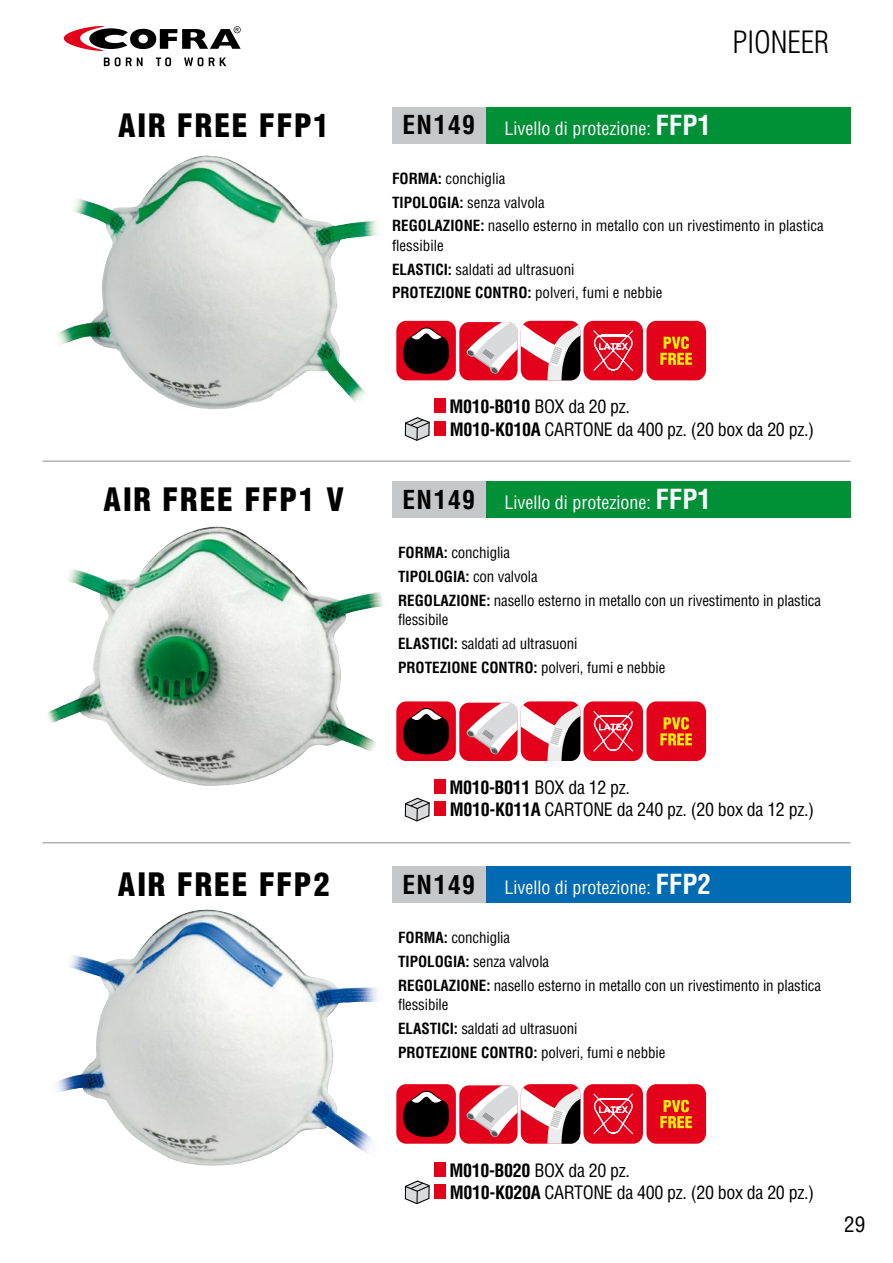
<style>
.page{position:relative;width:893px;height:1263px;background:#fff}
.page>*{position:absolute;margin:0;border:0;box-sizing:border-box;transform-origin:0 0}
.t1{font:900 condensed 31.5px "Helvetica LT Std";letter-spacing:.055em;color:#000}
.t2{font:300 condensed 30px "Helvetica LT Std";color:#000}
.t3{font:condensed 21px "Helvetica LT Std";color:#000}
.t4{font:condensed 18px/22.2px "Helvetica LT Std";letter-spacing:-.02em;color:#000}
.t5{font:condensed 18px "Helvetica LT Std";color:#fff}
.t6{font:condensed 15px/23.7px "Helvetica LT Std";letter-spacing:-.01em;color:#000}
.s1{font-weight:700;font-size:25.5px;color:#000}
.s2{font-weight:700;font-size:27px}
.s3{font-weight:700}
</style>
<div class="page">
<svg style="left:64px;top:26px;width:177px;height:25px"></svg>
<svg style="left:104px;top:57px;width:39px;height:9px"></svg>
<svg style="left:156px;top:57px;width:15px;height:9px"></svg>
<svg style="left:184px;top:57px;width:19px;height:9px"></svg>
<svg style="left:209px;top:57px;width:17px;height:9px"></svg>
<div style="left:392px;top:481px;width:94px;height:37px;background:#c6c7c8"></div>
<div style="left:486px;top:481px;width:364px;height:37px;background:#009037"></div>
<img style="left:47px;top:526px;width:337px;height:260px">
<div style="left:396px;top:701px;width:60px;height:60px;background:#e2001a;border-radius:10px"></div>
<svg style="left:403px;top:708px;width:46px;height:46px"></svg>
<div style="left:459px;top:703px;width:59px;height:58px;background:#e2001a;border-radius:10px"></div>
<svg style="left:466px;top:701px;width:114px;height:60px"></svg>
<div style="left:583px;top:701px;width:60px;height:60px;background:#e2001a;border-radius:10px"></div>
<svg style="left:593px;top:711px;width:41px;height:41px"></svg>
<div style="left:646px;top:701px;width:60px;height:60px;background:#e2001a;border-radius:10px"></div>
<svg style="left:660px;top:717px;width:32px;height:28px"></svg>
<div style="left:435px;top:779px;width:11px;height:15px;background:#e2001a"></div>
<svg style="left:404px;top:797px;width:26px;height:25px"></svg>
<div style="left:434px;top:801px;width:12px;height:15px;background:#e2001a"></div>
<div style="left:392px;top:866px;width:94px;height:37px;background:#c6c7c8"></div>
<div style="left:486px;top:866px;width:364px;height:37px;background:#006ab3"></div>
<img style="left:56px;top:909px;width:322px;height:257px">
<div style="left:396px;top:1084px;width:60px;height:60px;background:#e2001a;border-radius:10px"></div>
<svg style="left:403px;top:1091px;width:46px;height:46px"></svg>
<div style="left:459px;top:1085px;width:59px;height:59px;background:#e2001a;border-radius:10px"></div>
<svg style="left:466px;top:1084px;width:114px;height:60px"></svg>
<div style="left:583px;top:1084px;width:60px;height:60px;background:#e2001a;border-radius:10px"></div>
<svg style="left:593px;top:1093px;width:41px;height:42px"></svg>
<div style="left:646px;top:1084px;width:60px;height:60px;background:#e2001a;border-radius:10px"></div>
<svg style="left:660px;top:1100px;width:32px;height:28px"></svg>
<div style="left:435px;top:1162px;width:11px;height:15px;background:#e2001a"></div>
<svg style="left:404px;top:1180px;width:26px;height:25px"></svg>
<div style="left:434px;top:1184px;width:12px;height:15px;background:#e2001a"></div>
<hr style="left:43px;top:460px;width:807px;height:2px;background:#b1b3b4">
<hr style="left:43px;top:842px;width:807px;height:1px;background:#b1b3b4">
<div style="left:392px;top:107px;width:94px;height:36px;background:#c6c7c8"></div>
<div style="left:486px;top:107px;width:364px;height:36px;background:#009037"></div>
<img style="left:57px;top:156px;width:320px;height:254px">
<div style="left:396px;top:321px;width:60px;height:59px;background:#e2001a;border-radius:10px"></div>
<svg style="left:403px;top:327px;width:46px;height:47px"></svg>
<div style="left:459px;top:322px;width:59px;height:58px;background:#e2001a;border-radius:10px"></div>
<svg style="left:466px;top:321px;width:114px;height:59px"></svg>
<div style="left:583px;top:321px;width:60px;height:59px;background:#e2001a;border-radius:10px"></div>
<svg style="left:593px;top:330px;width:41px;height:41px"></svg>
<div style="left:646px;top:321px;width:60px;height:59px;background:#e2001a;border-radius:10px"></div>
<svg style="left:660px;top:336px;width:32px;height:29px"></svg>
<div style="left:435px;top:398px;width:11px;height:15px;background:#e2001a"></div>
<svg style="left:404px;top:417px;width:26px;height:24px"></svg>
<div style="left:434px;top:421px;width:12px;height:15px;background:#e2001a"></div>
<h2 class="t2" style="left:732px;top:24px;width:98px">PIONEER</h2>
<h1 class="t1" style="left:118px;top:105px;width:213px">AIR FREE FFP1</h1>
<p class="t5" style="left:402px;top:117px;width:310px"><span class="s1">EN149</span> Livello di protezione: <span class="s2">FFP1</span></p>
<p class="t6" style="left:392px;top:167px;width:433px"><span class="s3">FORMA:</span> conchiglia<br><span class="s3">TIPOLOGIA:</span> senza valvola<br><span class="s3">REGOLAZIONE:</span> nasello esterno in metallo con un rivestimento in plastica</p>
<p class="t6" style="left:392px;top:234px;width:272px">flessibile<br><span class="s3">ELASTICI:</span> saldati ad ultrasuoni<br><span class="s3">PROTEZIONE CONTRO:</span> polveri, fumi e nebbie</p>
<p class="t4" style="left:449px;top:396px;width:366px"><span class="s3">M010-B010</span> BOX da 20 pz.<br><span class="s3">M010-K010A</span> CARTONE da 400 pz. (20 box da 20 pz.)</p>
<h1 class="t1" style="left:103px;top:479px;width:242px">AIR FREE FFP1 V</h1>
<p class="t5" style="left:402px;top:491px;width:310px"><span class="s1">EN149</span> Livello di protezione: <span class="s2">FFP1</span></p>
<p class="t6" style="left:398px;top:541px;width:424px"><span class="s3">FORMA:</span> conchiglia<br><span class="s3">TIPOLOGIA:</span> con valvola<br><span class="s3">REGOLAZIONE:</span> nasello esterno in metallo con un rivestimento in plastica</p>
<p class="t6" style="left:398px;top:608px;width:269px">flessibile<br><span class="s3">ELASTICI:</span> saldati ad ultrasuoni<br><span class="s3">PROTEZIONE CONTRO:</span> polveri, fumi e nebbie</p>
<p class="t4" style="left:449px;top:776px;width:366px"><span class="s3">M010-B011</span> BOX da 12 pz.<br><span class="s3">M010-K011A</span> CARTONE da 240 pz. (20 box da 12 pz.)</p>
<h1 class="t1" style="left:118px;top:864px;width:213px">AIR FREE FFP2</h1>
<p class="t5" style="left:402px;top:876px;width:310px"><span class="s1">EN149</span> Livello di protezione: <span class="s2">FFP2</span></p>
<p class="t6" style="left:398px;top:926px;width:424px"><span class="s3">FORMA:</span> conchiglia<br><span class="s3">TIPOLOGIA:</span> senza valvola<br><span class="s3">REGOLAZIONE:</span> nasello esterno in metallo con un rivestimento in plastica</p>
<p class="t6" style="left:398px;top:993px;width:269px">flessibile<br><span class="s3">ELASTICI:</span> saldati ad ultrasuoni<br><span class="s3">PROTEZIONE CONTRO:</span> polveri, fumi e nebbie</p>
<p class="t4" style="left:449px;top:1159px;width:366px"><span class="s3">M010-B020</span> BOX da 20 pz.<br><span class="s3">M010-K020A</span> CARTONE da 400 pz. (20 box da 20 pz.)</p>
<h3 class="t3" style="left:844px;top:1211px;width:22px">29</h3>
</div>
